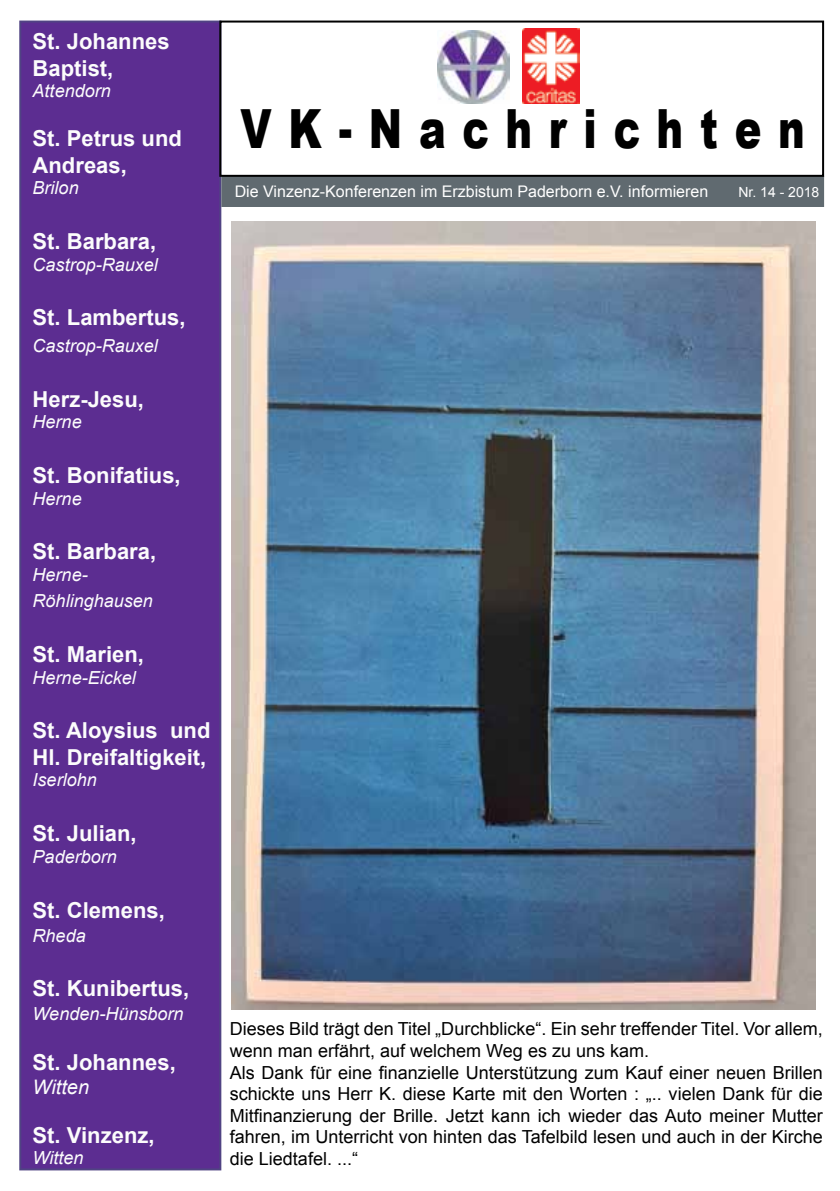
<style>
.page{position:relative;width:840px;height:1191px;background:#fff}
.page>*{position:absolute;margin:0;border:0;box-sizing:border-box;transform-origin:0 0}
.t1{font:900 54px "Arial";letter-spacing:.42em;color:#000;scale:.74 1}
.t2{font:700 22px/26.4px "Arial";color:#fcfcfc}
.t3{font:italic 20px "Arial";color:#fcfcfc}
.t4{font:18px/21.6px "Arial";color:#000}
.t5{font:italic 18px/26.4px "Arial";color:#fcfcfc}
.t6{font:16px "Arial";color:#fff}
.t7{font:14px "Arial";color:#fff}
</style>
<div class="page">
<div style="left:20px;top:22px;width:200px;height:1147px;background:#5c2d91"></div>
<div style="left:19px;top:21px;width:202px;height:1149px;border:2px solid #504383"></div>
<img style="left:437px;top:30px;width:72px;height:73px">
<img style="left:522px;top:28px;width:57px;height:75px">
<div style="left:222px;top:177px;width:600px;height:29px;background:#606a70"></div>
<div style="left:221px;top:176px;width:602px;height:31px;border:2px solid #606a70"></div>
<div style="left:219px;top:21px;width:604px;height:156px;border:2px solid #000"></div>
<img style="left:231px;top:221px;width:584px;height:788px">
<p class="t2" style="left:33px;top:29px;width:138px">St. Johannes<br>Baptist,</p>
<p class="t5" style="left:33px;top:78px;width:80px">Attendorn</p>
<p class="t2" style="left:33px;top:126px;width:151px">St. Petrus und<br>Andreas,</p>
<p class="t5" style="left:33px;top:175px;width:48px">Brilon</p>
<p class="t2" style="left:33px;top:229px;width:125px">St. Barbara,</p>
<p class="t5" style="left:33px;top:251px;width:127px">Castrop-Rauxel</p>
<p class="t2" style="left:33px;top:305px;width:154px">St. Lambertus,</p>
<p class="t5" style="left:33px;top:332px;width:127px">Castrop-Rauxel</p>
<p class="t2" style="left:33px;top:386px;width:113px">Herz-Jesu,</p>
<p class="t5" style="left:33px;top:409px;width:51px">Herne</p>
<p class="t2" style="left:33px;top:462px;width:149px">St. Bonifatius,</p>
<p class="t5" style="left:33px;top:485px;width:51px">Herne</p>
<p class="t2" style="left:33px;top:539px;width:125px">St. Barbara,</p>
<p class="t5" style="left:33px;top:561px;width:122px">Herne-<br>Röhlinghausen</p>
<p class="t2" style="left:33px;top:642px;width:113px">St. Marien,</p>
<p class="t5" style="left:33px;top:664px;width:105px">Herne-Eickel</p>
<p class="t2" style="left:33px;top:718px;width:179px">St. Aloysius und<br>Hl. Dreifaltigkeit,</p>
<p class="t5" style="left:33px;top:767px;width:66px">Iserlohn</p>
<p class="t2" style="left:33px;top:821px;width:105px">St. Julian,</p>
<p class="t5" style="left:33px;top:843px;width:86px">Paderborn</p>
<p class="t2" style="left:33px;top:897px;width:134px">St. Clemens,</p>
<p class="t5" style="left:33px;top:922px;width:55px">Rheda</p>
<p class="t2" style="left:33px;top:976px;width:158px">St. Kunibertus,</p>
<p class="t5" style="left:33px;top:1001px;width:152px">Wenden-Hünsborn</p>
<p class="t2" style="left:33px;top:1049px;width:145px">St. Johannes,</p>
<p class="t3" style="left:33px;top:1073px;width:58px">Witten</p>
<p class="t2" style="left:33px;top:1122px;width:123px">St. Vinzenz,</p>
<p class="t5" style="left:33px;top:1145px;width:52px">Witten</p>
<h1 class="t1" style="left:240px;top:89px;width:763px">VK-Nachrichten</h1>
<p class="t6" style="left:234px;top:181px;width:475px">Die Vinzenz-Konferenzen im Erzbistum Paderborn e.V. informieren</p>
<p class="t7" style="left:738px;top:183px;width:82px">Nr. 14 - 2018</p>
<p class="t4" style="left:230px;top:1018px;width:594px">Dieses Bild trägt den Titel „Durchblicke“. Ein sehr treffender Titel. Vor allem, wenn man erfährt, auf welchem Weg es zu uns kam.<br>Als Dank für eine finanzielle Unterstützung zum Kauf einer neuen Brillen schickte uns Herr K. diese Karte mit den Worten : „.. vielen Dank für die Mitfinanzierung der Brille. Jetzt kann ich wieder das Auto meiner Mutter fahren, im Unterricht von hinten das Tafelbild lesen und auch in der Kirche die Liedtafel. ...“</p>
</div>
